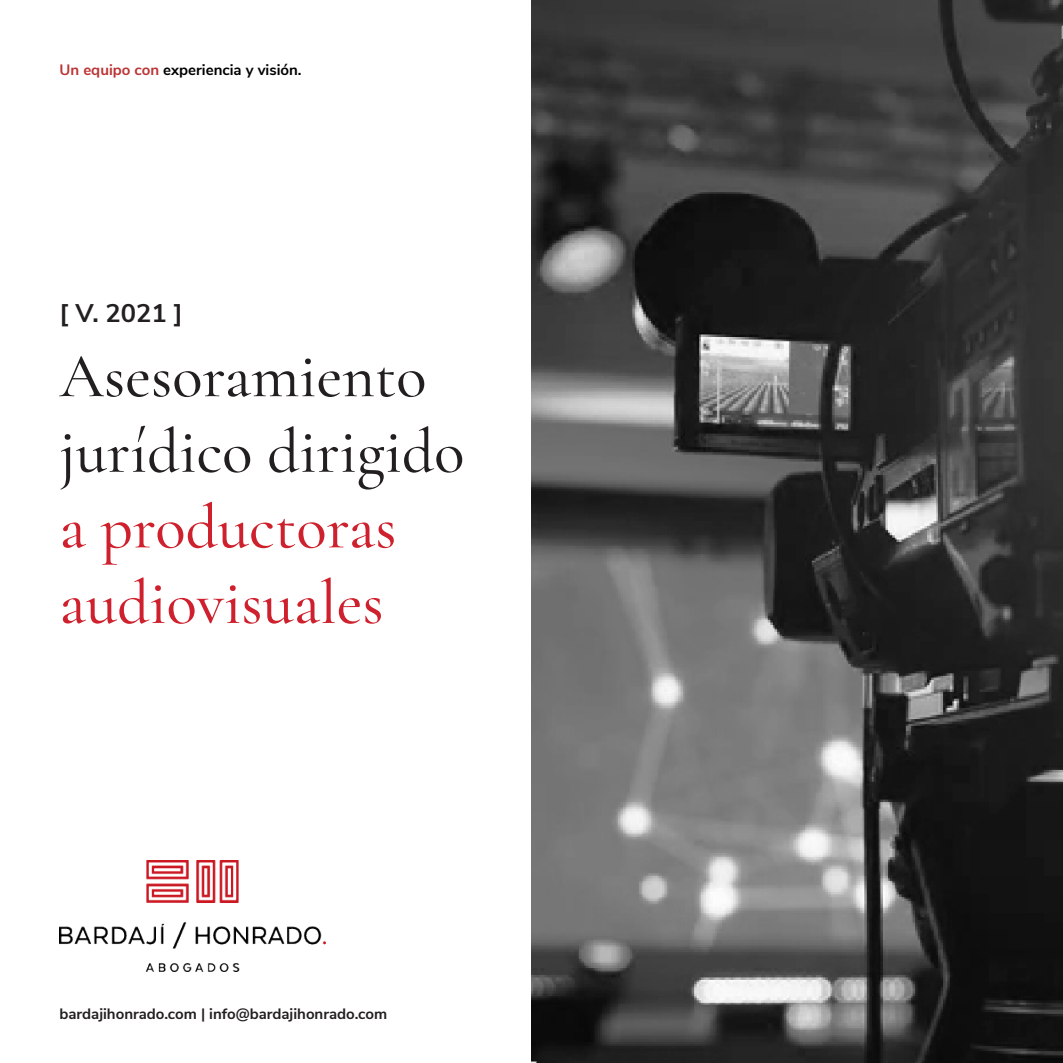
<style>
.page{position:relative;width:1063px;height:1063px;background:#fff}
.page>*{position:absolute;margin:0;border:0;box-sizing:border-box;transform-origin:0 0}
.t1{font:500 63px/75.6px "Cormorant Garamond";color:#231f20}
.t2{font:700 25.5px "Nunito Sans";color:#231f20}
.t3{font:700 15px "Nunito Sans";color:#231f20}
.t4{font:700 15px "Nunito Sans";color:#000001}
.s1{color:#bc3435}
.s2{color:#ce212d}
</style>
<div class="page">
<img style="left:60px;top:860px;width:265px;height:111px">
<svg style="left:531px;top:0;width:532px;height:1063px;background:#4a4a4a"></svg>
<p class="t4" style="left:60px;top:59px;width:244px"><span class="s1">Un equipo con</span> experiencia y visión.</p>
<p class="t2" style="left:60px;top:295px;width:125px">[ V. 2021 ]</p>
<p class="t1" style="left:60px;top:338px;width:406px">Asesoramiento jurídico dirigido <span class="s2">a productoras audiovisuales</span></p>
<p class="t3" style="left:60px;top:1002px;width:329px">bardajihonrado.com | info@bardajihonrado.com</p>
</div>
